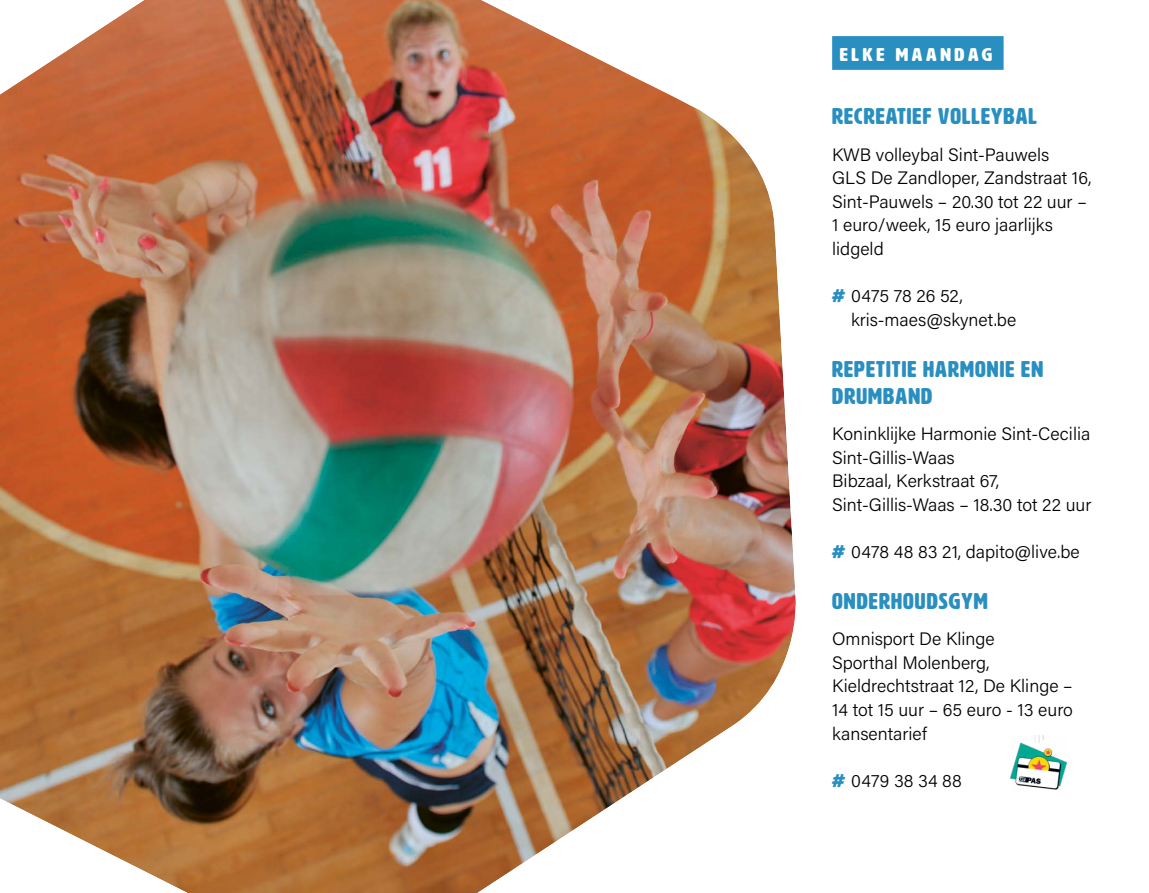
<style>
.page{position:relative;width:1149px;height:893px;background:#fff}
.page>*{position:absolute;margin:0;border:0;box-sizing:border-box;transform-origin:0 0}
.t1{font:22.5px/27px "HWT Artz";letter-spacing:.05em;color:#288fc0}
.t2{font:18.22px "HWT Artz";letter-spacing:.18em;color:#fff;scale:1.11 1}
.t3{font:300 18px/23.6px "Acumin Pro";color:#000}
.s1{font-family:"HWT Artz";font-weight:400;color:#288fc0}
</style>
<div class="page">
<div style="left:831px;top:36px;width:172px;height:34px;background:#288fc0"></div>
<img style="left:1010px;top:736px;width:55px;height:54px">
<img style="left:0;top:0;width:796px;height:893px">
<p class="t2" style="left:839px;top:45px;width:139px">ELKE MAANDAG</p>
<p class="t1" style="left:831px;top:103px;width:206px">RECREATIEF VOLLEYBAL</p>
<p class="t3" style="left:831px;top:142px;width:261px">KWB volleybal Sint-Pauwels<br>GLS De Zandloper, Zandstraat 16,<br>Sint-Pauwels – 20.30 tot 22 uur –<br>1 euro/week, 15 euro jaarlijks lidgeld</p>
<p class="t3" style="left:851px;top:284px;width:166px;text-indent:-19px"><span class="s1">#</span> 0475 78 26 52, kris-maes@skynet.be</p>
<p class="t1" style="left:831px;top:356px;width:212px">REPETITIE HARMONIE EN<br>DRUMBAND</p>
<p class="t3" style="left:831px;top:421px;width:261px">Koninklijke Harmonie Sint-Cecilia<br>Sint-Gillis-Waas<br>Bibzaal, Kerkstraat 67,<br>Sint-Gillis-Waas – 18.30 tot 22 uur</p>
<p class="t3" style="left:831px;top:539px;width:249px"><span class="s1">#</span> 0478 48 83 21, dapito@live.be</p>
<p class="t1" style="left:831px;top:588px;width:157px">ONDERHOUDSGYM</p>
<p class="t3" style="left:831px;top:626px;width:242px">Omnisport De Klinge<br>Sporthal Molenberg,<br>Kieldrechtstraat 12, De Klinge –<br>14 tot 15 uur – 65 euro - 13 euro kansentarief</p>
<p class="t3" style="left:831px;top:768px;width:131px"><span class="s1">#</span> 0479 38 34 88</p>
</div>
